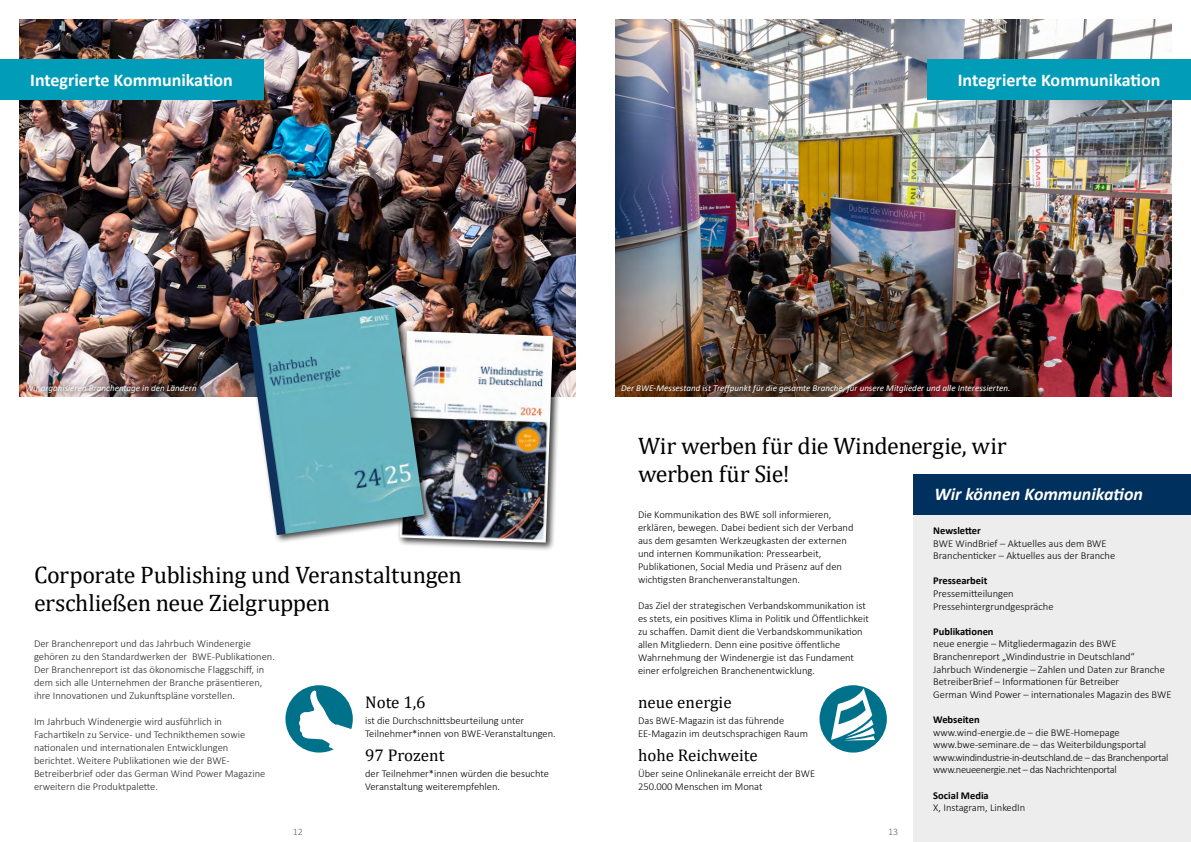
<style>
.page{position:relative;width:1191px;height:842px;background:#fff}
.page>*{position:absolute;margin:0;border:0;box-sizing:border-box;transform-origin:0 0}
.t1{font:24px/28px "Cambria";letter-spacing:-.015em;color:#000}
.t2{font:700 18px "Calibri";color:#fff}
.t3{font:italic 700 18px "Calibri";color:#fff}
.t4{font:17px "Cambria";color:#000}
.t5{font:300 10.5px/13px "Calibri";color:#000}
.t6{font:300 10.5px/13px "Calibri";color:#282827}
.t7{font:300 10.5px/12.6px "Calibri";letter-spacing:-.03em;color:#000}
.t8{font:700 10.5px "Calibri";color:#000}
.t9{font:300 10px "Calibri";color:#646363}
.t10{font:italic 9px "Calibri";letter-spacing:.005em;color:#fff}
</style>
<div class="page">
<img style="left:20px;top:20px;width:555px;height:376px">
<div style="left:397px;top:328px;width:164px;height:223px;background:#000;opacity:.75"></div>
<img style="left:433px;top:331px;width:120px;height:212px">
<img style="left:615px;top:20px;width:556px;height:377px">
<div style="left:927px;top:60px;width:264px;height:40px;background:#009cb8"></div>
<div style="left:0;top:60px;width:263px;height:40px;background:#009cb8"></div>
<svg style="left:285px;top:685px;width:68px;height:67px"></svg>
<div style="left:913px;top:498px;width:278px;height:344px;background:#ededed"></div>
<div style="left:913px;top:474px;width:278px;height:41px;background:#00305d"></div>
<svg style="left:819px;top:685px;width:68px;height:67px"></svg>
<div style="left:615px;top:379px;width:400px;height:20px;background:#000;opacity:.75"></div>
<div style="left:20px;top:379px;width:182px;height:19px;background:#000;opacity:.75"></div>
<div style="left:245px;top:303px;width:188px;height:240px;background:#000;opacity:.75"></div>
<img style="left:248px;top:306px;width:176px;height:229px">
<h2 class="t2" style="left:30px;top:67px;width:204px">Integrierte Kommunikation</h2>
<h2 class="t2" style="left:957px;top:67px;width:204px">Integrierte Kommunikation</h2>
<p class="t10" style="left:26px;top:381px;width:173px">Wir organisieren Branchentage in den Ländern</p>
<p class="t10" style="left:621px;top:382px;width:391px">Der BWE-Messestand ist Treffpunkt für die gesamte Branche, für unsere Mitglieder und alle Interessierten.</p>
<h1 class="t1" style="left:34px;top:560px;width:429px">Corporate Publishing und Veranstaltungen erschließen neue Zielgruppen</h1>
<p class="t6" style="left:34px;top:637px;width:242px">Der Branchenreport und das Jahrbuch Windenergie gehören zu den Standardwerken der BWE-Publikationen.<br>Der Branchenreport ist das ökonomische Flaggschiff, in dem sich alle Unternehmen der Branche präsentieren, ihre Innovationen und Zukunftspläne vorstellen.</p>
<p class="t6" style="left:34px;top:715px;width:233px">Im Jahrbuch Windenergie wird ausführlich in Fachartikeln zu Service- und Technikthemen sowie nationalen und internationalen Entwicklungen berichtet. Weitere Publikationen wie der BWE-Betreiberbrief oder das German Wind Power Magazine erweitern die Produktpalette.</p>
<h3 class="t4" style="left:365px;top:692px;width:62px">Note 1,6</h3>
<p class="t5" style="left:365px;top:713px;width:192px">ist die Durchschnittsbeurteilung unter<br>Teilnehmer*innen von BWE-Veranstaltungen.</p>
<h3 class="t4" style="left:365px;top:745px;width:81px">97 Prozent</h3>
<p class="t5" style="left:365px;top:767px;width:185px">der Teilnehmer*innen würden die besuchte<br>Veranstaltung weiterempfehlen.</p>
<h1 class="t1" style="left:638px;top:432px;width:370px">Wir werben für die Windenergie, wir werben für Sie!</h1>
<p class="t5" style="left:638px;top:508px;width:217px">Die Kommunikation des BWE soll informieren, erklären, bewegen. Dabei bedient sich der Verband aus dem gesamten Werkzeugkasten der externen und internen Kommunikation: Pressearbeit, Publikationen, Social Media und Präsenz auf den wichtigsten Branchenveranstaltungen.</p>
<p class="t5" style="left:638px;top:599px;width:232px">Das Ziel der strategischen Verbandskommunikation ist es stets, ein positives Klima in Politik und Öffentlichkeit zu schaffen. Damit dient die Verbandskommunikation allen Mitgliedern. Denn eine positive öffentliche Wahrnehmung der Windenergie ist das Fundament einer erfolgreichen Branchenentwicklung.</p>
<h3 class="t4" style="left:638px;top:692px;width:95px">neue energie</h3>
<p class="t5" style="left:638px;top:714px;width:171px">Das BWE-Magazin ist das führende<br>EE-Magazin im deutschsprachigen Raum</p>
<h3 class="t4" style="left:638px;top:745px;width:121px">hohe Reichweite</h3>
<p class="t5" style="left:638px;top:767px;width:179px">Über seine Onlinekanäle erreicht der BWE<br>250.000 Menschen im Monat</p>
<h2 class="t3" style="left:934px;top:481px;width:210px">Wir können Kommunikation</h2>
<p class="t8" style="left:933px;top:523px;width:49px">Newsletter</p>
<p class="t5" style="left:933px;top:537px;width:183px;line-height:12.6px">BWE WindBrief – Aktuelles aus dem BWE<br>Branchenticker – Aktuelles aus der Branche</p>
<p class="t8" style="left:933px;top:573px;width:56px">Pressearbeit</p>
<p class="t5" style="left:933px;top:587px;width:122px;line-height:12.6px">Pressemitteilungen<br>Pressehintergrundgespräche</p>
<p class="t8" style="left:933px;top:624px;width:62px">Publikationen</p>
<p class="t5" style="left:933px;top:637px;width:240px;line-height:12.6px">neue energie – Mitgliedermagazin des BWE Branchenreport „Windindustrie in Deutschland“ Jahrbuch Windenergie – Zahlen und Daten zur Branche BetreiberBrief – Informationen für Betreiber<br>German Wind Power – internationales Magazin des BWE</p>
<p class="t8" style="left:933px;top:712px;width:48px">Webseiten</p>
<p class="t7" style="left:933px;top:726px;width:237px">www.wind-energie.de – die BWE-Homepage www.bwe-seminare.de – das Weiterbildungsportal www.windindustrie-in-deutschland.de – das Branchenportal www.neueenergie.net – das Nachrichtenportal</p>
<p class="t8" style="left:933px;top:788px;width:57px">Social Media</p>
<p class="t5" style="left:933px;top:801px;width:94px">X, Instagram, LinkedIn</p>
<p class="t9" style="left:293px;top:825px;width:12px">12</p>
<p class="t9" style="left:888px;top:825px;width:12px">13</p>
</div>
